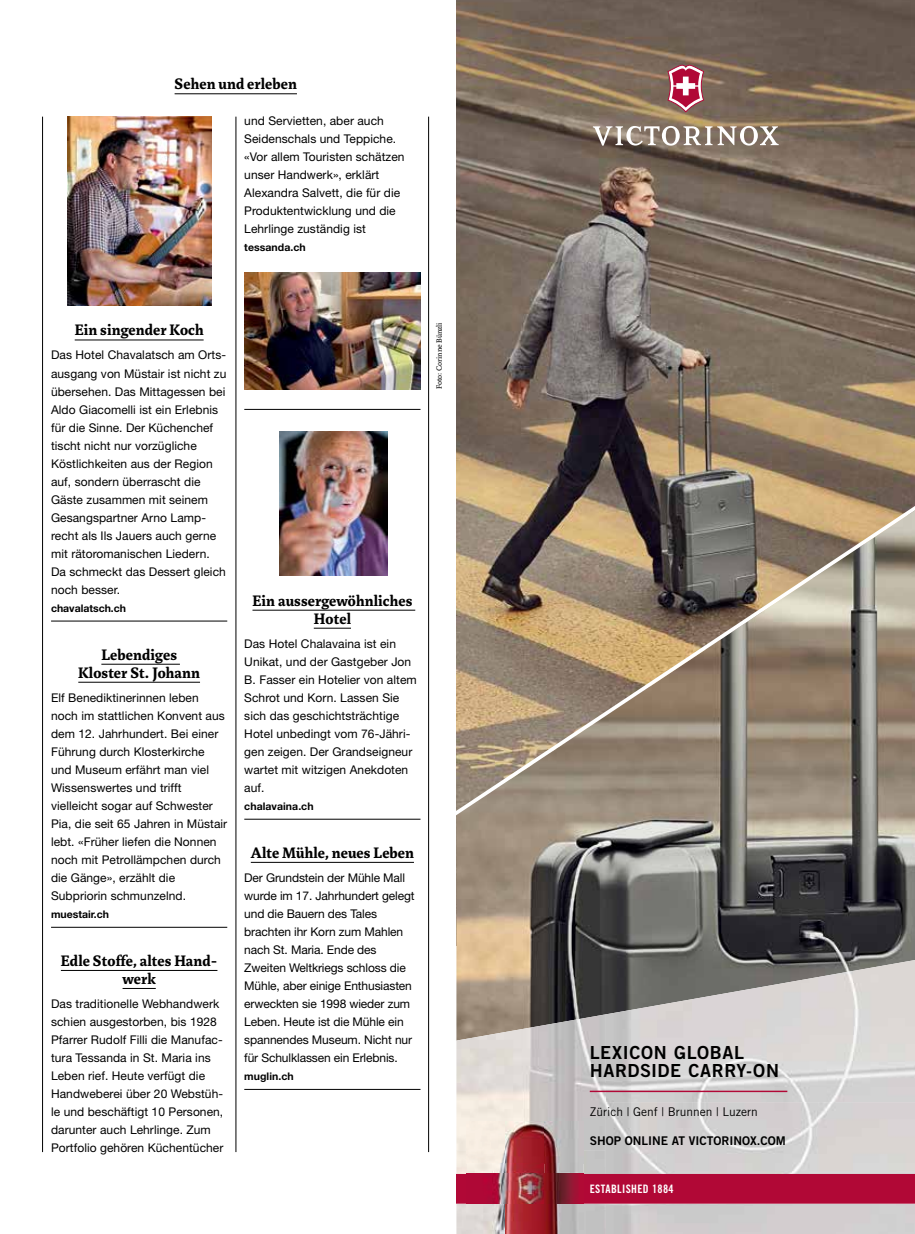
<style>
.page{position:relative;width:915px;height:1234px;background:#fff}
.page>*{position:absolute;margin:0;border:0;box-sizing:border-box;transform-origin:0 0}
.t1{font:18px/17.4px "Trade Gothic Bold Two";letter-spacing:.03em;color:#000}
.t2{font:700 16.5px/18px "Marat Pro";letter-spacing:.01em;color:#000;text-align:center}
.t3{font:12px/18px "Helvetica Neue LT Pro";letter-spacing:.005em;color:#000}
.t4{font:12px "Trade Gothic";color:#000}
.t5{font:12px "Trade Gothic Bold Two";color:#000}
.t6{font:11.7px "Trade Gothic Bold Cond Twenty";letter-spacing:.03em;color:#fff}
.t7{font:700 10.5px "Helvetica Neue LT Pro";letter-spacing:.005em;color:#000}
.t8{font:8.25px "Marat Pro";color:#000}
</style>
<div class="page">
<hr style="left:75px;top:339px;width:128px;height:1px;background:#000">
<hr style="left:51px;top:620px;width:176px;height:1px;background:#000">
<hr style="left:101px;top:663px;width:79px;height:1px;background:#000">
<hr style="left:78px;top:681px;width:122px;height:1px;background:#000">
<hr style="left:51px;top:926px;width:176px;height:1px;background:#000">
<hr style="left:61px;top:969px;width:156px;height:1px;background:#000">
<hr style="left:122px;top:987px;width:34px;height:1px;background:#000">
<img style="left:244px;top:273px;width:176px;height:116px">
<img style="left:67px;top:117px;width:144px;height:188px">
<hr style="left:244px;top:409px;width:176px;height:1px;background:#000">
<hr style="left:252px;top:609px;width:163px;height:1px;background:#000">
<hr style="left:314px;top:627px;width:37px;height:1px;background:#000">
<hr style="left:244px;top:818px;width:176px;height:1px;background:#000">
<hr style="left:251px;top:861px;width:163px;height:1px;background:#000">
<hr style="left:244px;top:1088px;width:176px;height:1px;background:#000">
<hr style="left:174px;top:93px;width:123px;height:1px;background:#000">
<hr style="left:42px;top:117px;width:1px;height:1034px;background:#000">
<hr style="left:235px;top:117px;width:1px;height:1034px;background:#000">
<hr style="left:428px;top:117px;width:1px;height:1034px;background:#000">
<img style="left:279px;top:431px;width:108px;height:144px">
<img style="left:456px;top:0;width:458px;height:87px">
<img style="left:605px;top:1203px;width:161px;height:30px">
<div style="left:766px;top:1203px;width:148px;height:30px;background:#d3cdcf"></div>
<img style="left:456px;top:1203px;width:11px;height:30px">
<img style="left:583px;top:1203px;width:22px;height:30px">
<svg style="left:667px;top:64px;width:37px;height:23px"></svg>
<img style="left:456px;top:87px;width:458px;height:1116px">
<img style="left:467px;top:1121px;width:116px;height:112px">
<img style="left:467px;top:1173px;width:116px;height:30px">
<h2 class="t2" style="left:174px;top:75px;width:124px">Sehen und erleben</h2>
<p class="t3" style="left:244px;top:112px;width:162px">und Servietten, aber auch<br>Seidenschals und Teppiche. «Vor allem Touristen schätzen unser Handwerk», erklärt<br>Alexandra Salvett, die für die<br>Produktentwicklung und die<br>Lehrlinge zuständig ist</p>
<p class="t7" style="left:244px;top:241px;width:63px">tessanda.ch</p>
<h2 class="t2" style="left:75px;top:321px;width:130px">Ein singender Koch</h2>
<p class="t3" style="left:51px;top:346px;width:177px">Das Hotel Chavalatsch am Orts&shy;ausgang von Müstair ist nicht zu übersehen. Das Mittagessen bei<br>Aldo Giacomelli ist ein Erlebnis für die Sinne. Der Küchenchef tischt nicht nur vorzügliche<br>Köstlichkeiten aus der Region auf, sondern überrascht die<br>Gäste zusammen mit seinem<br>Gesangspartner Arno Lamp&shy;recht als Ils Jauers auch gerne mit rätoromanischen Liedern.<br>Da schmeckt das Dessert gleich noch besser.</p>
<p class="t7" style="left:51px;top:601px;width:76px">chavalatsch.ch</p>
<h2 class="t2" style="left:78px;top:645px;width:123px">Lebendiges<br>Kloster St. Johann</h2>
<p class="t3" style="left:51px;top:688px;width:178px">Elf Benediktinerinnen leben noch im stattlichen Konvent aus dem 12. Jahrhundert. Bei einer<br>Führung durch Klosterkirche und Museum erfährt man viel<br>Wissenswertes und trifft vielleicht sogar auf Schwester<br>Pia, die seit 65 Jahren in Müstair lebt. «Früher liefen die Nonnen noch mit Petrollämpchen durch die Gänge», erzählt die<br>Subpriorin schmunzelnd.</p>
<p class="t7" style="left:51px;top:907px;width:59px">muestair.ch</p>
<h2 class="t2" style="left:61px;top:951px;width:158px">Edle Stoffe, altes Hand&shy;werk</h2>
<p class="t3" style="left:51px;top:994px;width:174px">Das traditionelle Webhandwerk schien ausgestorben, bis 1928<br>Pfarrer Rudolf Filli die Manufac&shy;tura Tessanda in St. Maria ins<br>Leben rief. Heute verfügt die<br>Handweberei über 20 Webstüh&shy;le und beschäftigt 10 Personen, darunter auch Lehrlinge. Zum<br>Portfolio gehören Küchentücher</p>
<h2 class="t2" style="left:252px;top:591px;width:161px">Ein aussergewöhnliches<br>Hotel</h2>
<p class="t3" style="left:244px;top:634px;width:174px">Das Hotel Chalavaina ist ein<br>Unikat, und der Gastgeber Jon<br>B. Fasser ein Hotelier von altem<br>Schrot und Korn. Lassen Sie sich das geschichtsträchtige<br>Hotel unbedingt vom 76-Jähri&shy;gen zeigen. Der Grandseigneur wartet mit witzigen Anekdoten auf.</p>
<p class="t7" style="left:244px;top:799px;width:71px">chalavaina.ch</p>
<h2 class="t2" style="left:251px;top:843px;width:165px">Alte Mühle, neues Leben</h2>
<p class="t3" style="left:244px;top:868px;width:172px">Der Grundstein der Mühle Mall wurde im 17. Jahrhundert gelegt und die Bauern des Tales brachten ihr Korn zum Mahlen nach St. Maria. Ende des<br>Zweiten Weltkriegs schloss die<br>Mühle, aber einige Enthusiasten erweckten sie 1998 wieder zum<br>Leben. Heute ist die Mühle ein spannendes Museum. Nicht nur für Schulklassen ein Erlebnis.</p>
<p class="t7" style="left:244px;top:1069px;width:51px">muglin.ch</p>
<p class="t8" style="left:434px;top:389px;width:68px;rotate:-90deg">Foto: Corinne Bünzli</p>
<h1 class="t1" style="left:589px;top:1043px;width:191px">LEXICON GLOBAL<br>HARDSIDE CARRY-ON</h1>
<p class="t4" style="left:589px;top:1103px;width:169px">Zürich | Genf | Brunnen | Luzern</p>
<p class="t5" style="left:589px;top:1132px;width:197px">SHOP ONLINE AT VICTORINOX.COM</p>
<p class="t6" style="left:589px;top:1181px;width:85px">ESTABLISHED 1884</p>
</div>
